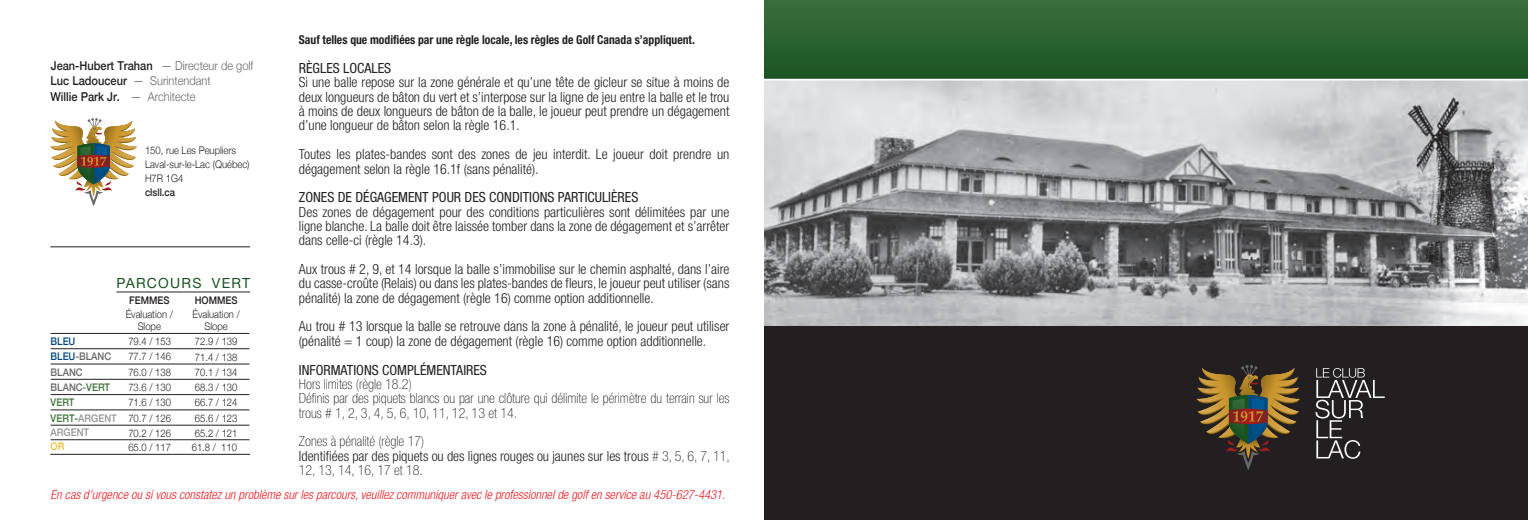
<style>
.page{position:relative;width:1528px;height:520px;background:#fff}
.page>*{position:absolute;margin:0;border:0;box-sizing:border-box;transform-origin:0 0}
.t1{font:300 condensed 14px/14.3px "Helvetica Neue";color:#231f20;text-align:justify}
.t2{font:100 condensed 14px/14.3px "Helvetica Neue";color:#231f20}
.t3{font:condensed 14px "Helvetica Neue";color:#231f20}
.t4{font:14px "Helvetica Neue";letter-spacing:.09em;color:#195222}
.t5{font:italic 300 condensed 12.6px "Helvetica Neue";color:#ee1d23}
.t6{font:500 12.25px/15.8px "Helvetica Neue";color:#231f20;scale:.9 1}
.t7{font:700 condensed 12.25px "Helvetica Neue";color:#231f20;scale:.95 1}
.t8{font:300 10.5px/12.2px "Helvetica Neue";color:#231f20;scale:.9 1}
.t9{font:500 10.5px "Helvetica Neue";color:#666769;scale:.9 1}
.t10{font:500 10.5px "Helvetica Neue";color:#231f20;scale:.9 1}
.t11{font:500 10.5px/14.3px "Helvetica Neue";color:#939598;scale:.9 1}
.t12{font:500 10.5px "Helvetica Neue";color:#004a7f;scale:.9 1}
.t13{font:500 10.5px "Helvetica Neue";color:#3e723d;scale:.9 1}
.t14{font:500 10.5px "Helvetica Neue";color:#edbd37;scale:.9 1}
.s1{font-weight:100}
.s2{font-weight:300;color:#666769}
.s3{color:#004a7f}
.s4{color:#3e723d}
</style>
<div class="page">
<img style="left:764px;top:80px;width:764px;height:247px">
<div style="left:764px;top:0;width:764px;height:79px;background:linear-gradient(to bottom,#3a6f3b,#1a5424)"></div>
<div style="left:764px;top:327px;width:764px;height:193px;background:#231f20"></div>
<svg style="left:1197px;top:365px;width:103px;height:105px"></svg>
<svg style="left:1315px;top:368px;width:70px;height:91px"></svg>
<hr style="left:50px;top:246px;width:200px;height:1px;background:#231f20">
<hr style="left:116px;top:292px;width:66px;height:1px;background:#231f20">
<hr style="left:182px;top:292px;width:68px;height:1px;background:#231f20">
<hr style="left:51px;top:348px;width:198px;height:1px;background:#231f20">
<hr style="left:51px;top:364px;width:198px;height:1px;background:#231f20">
<hr style="left:51px;top:379px;width:198px;height:1px;background:#231f20">
<hr style="left:51px;top:394px;width:198px;height:1px;background:#231f20">
<hr style="left:51px;top:409px;width:198px;height:1px;background:#231f20">
<hr style="left:51px;top:425px;width:198px;height:1px;background:#231f20">
<hr style="left:51px;top:333px;width:198px;height:1px;background:#231f20">
<hr style="left:51px;top:439px;width:198px;height:1px;background:#231f20">
<hr style="left:50px;top:454px;width:200px;height:1px;background:#231f20">
<svg style="left:50px;top:118px;width:87px;height:88px"></svg>
<p class="t7" style="left:299px;top:33px;width:418px">Sauf telles que modifiées par une règle locale, les règles de Golf Canada s’appliquent.</p>
<p class="t3" style="left:299px;top:60px;width:94px">RÈGLES LOCALES</p>
<p class="t1" style="left:299px;top:75px;width:432px">Si une balle repose sur la zone générale et qu’une tête de gicleur se situe à moins de deux longueurs de bâton du vert et s’interpose sur la ligne de jeu entre la balle et le trou à moins de deux longueurs de bâton de la balle, le joueur peut prendre un dégagement d’une longueur de bâton selon la règle 16.1.</p>
<p class="t1" style="left:299px;top:147px;width:432px">Toutes les plates-bandes sont des zones de jeu interdit. Le joueur doit prendre un dégagement selon la règle 16.1f (sans pénalité).</p>
<p class="t3" style="left:299px;top:189px;width:341px">ZONES DE DÉGAGEMENT POUR DES CONDITIONS PARTICULIÈRES</p>
<p class="t1" style="left:299px;top:204px;width:432px">Des zones de dégagement pour des conditions particulières sont délimitées par une ligne blanche. La balle doit être laissée tomber dans la zone de dégagement et s’arrêter dans celle-ci (règle 14.3).</p>
<p class="t1" style="left:299px;top:262px;width:432px">Aux trous # 2, 9, et 14 lorsque la balle s’immobilise sur le chemin asphalté, dans l’aire du casse-croûte (Relais) ou dans les plates-bandes de fleurs, le joueur peut utiliser (sans pénalité) la zone de dégagement (règle 16) comme option additionnelle.</p>
<p class="t1" style="left:299px;top:319px;width:432px">Au trou # 13 lorsque la balle se retrouve dans la zone à pénalité, le joueur peut utiliser (pénalité = 1 coup) la zone de dégagement (règle 16) comme option additionnelle.</p>
<p class="t3" style="left:299px;top:361px;width:190px">INFORMATIONS COMPLÉMENTAIRES</p>
<p class="t2" style="left:299px;top:377px;width:432px">Hors limites (règle 18.2)<br>Définis par des piquets blancs ou par une clôture qui délimite le périmètre du terrain sur les trous # 1, 2, 3, 4, 5, 6, 10, 11, 12, 13 et 14.</p>
<p class="t1" style="left:299px;top:434px;width:432px;text-align:left"><span class="s1">Zones à pénalité (règle 17)<br></span>Identifiées par des piquets ou des lignes rouges ou jaunes sur les trous <span class="s1"># 3, 5, 6, 7, 11,<br>12, 13, 14, 16, 17 et 18.</span></p>
<p class="t5" style="left:51px;top:487px;width:676px">En cas d’urgence ou si vous constatez un problème sur les parcours, veuillez communiquer avec le professionnel de golf en service au 450-627-4431.</p>
<p class="t6" style="left:51px;top:56px;width:227px">Jean-Hubert Trahan <span class="s2">— Directeur de golf</span></p>
<p class="t6" style="left:50px;top:72px;width:179px">Luc Ladouceur <span class="s2">— Surintendant<br></span>Willie Park Jr. <span class="s2">— Architecte</span></p>
<p class="t8" style="left:145px;top:142px;width:118px;line-height:14px">150, rue Les Peupliers<br>Laval-sur-le-Lac (Québec)<br>H7R 1G4</p>
<p class="t10" style="left:145px;top:183px;width:35px">clsll.ca</p>
<p class="t4" style="left:116px;top:275px;width:135px">PARCOURS VERT</p>
<p class="t10" style="left:129px;top:291px;width:46px">FEMMES</p>
<p class="t8" style="left:126px;top:307px;width:54px;text-align:center">Évaluation /<br>Slope</p>
<p class="t10" style="left:195px;top:291px;width:49px">HOMMES</p>
<p class="t8" style="left:193px;top:307px;width:54px;text-align:center">Évaluation /<br>Slope</p>
<p class="t8" style="left:128px;top:333px;width:49px;line-height:15.2px">79.4 / 153<br>77.7 / 146</p>
<p class="t12" style="left:51px;top:333px;width:29px">BLEU</p>
<p class="t8" style="left:195px;top:334px;width:49px">72.9 / 139</p>
<p class="t9" style="left:51px;top:348px;width:69px"><span class="s3">BLEU</span>-BLANC</p>
<p class="t8" style="left:195px;top:350px;width:49px">71.4 / 138</p>
<p class="t9" style="left:51px;top:363px;width:37px">BLANC</p>
<p class="t8" style="left:128px;top:365px;width:49px">76.0 / 138</p>
<p class="t8" style="left:195px;top:365px;width:49px">70.1 / 134</p>
<p class="t9" style="left:51px;top:379px;width:68px">BLANC-<span class="s4">VERT</span></p>
<p class="t8" style="left:128px;top:380px;width:49px">73.6 / 130</p>
<p class="t8" style="left:195px;top:380px;width:49px">68.3 / 130</p>
<p class="t13" style="left:51px;top:394px;width:28px">VERT</p>
<p class="t8" style="left:128px;top:396px;width:49px">71.6 / 130</p>
<p class="t8" style="left:195px;top:396px;width:49px">66.7 / 124</p>
<p class="t8" style="left:128px;top:441px;width:49px">65.0 / 117</p>
<p class="t11" style="left:51px;top:410px;width:75px"><span class="s4">VERT-</span>ARGENT<br>ARGENT</p>
<p class="t14" style="left:51px;top:438px;width:17px">OR</p>
<p class="t8" style="left:192px;top:410px;width:52px;line-height:14.9px;text-align:justify">65.6 / 123<br>65.2 / 121<br>61.8 / 110</p>
<p class="t8" style="left:128px;top:409px;width:49px;line-height:15.2px">70.7 / 126<br>70.2 / 126</p>
</div>
